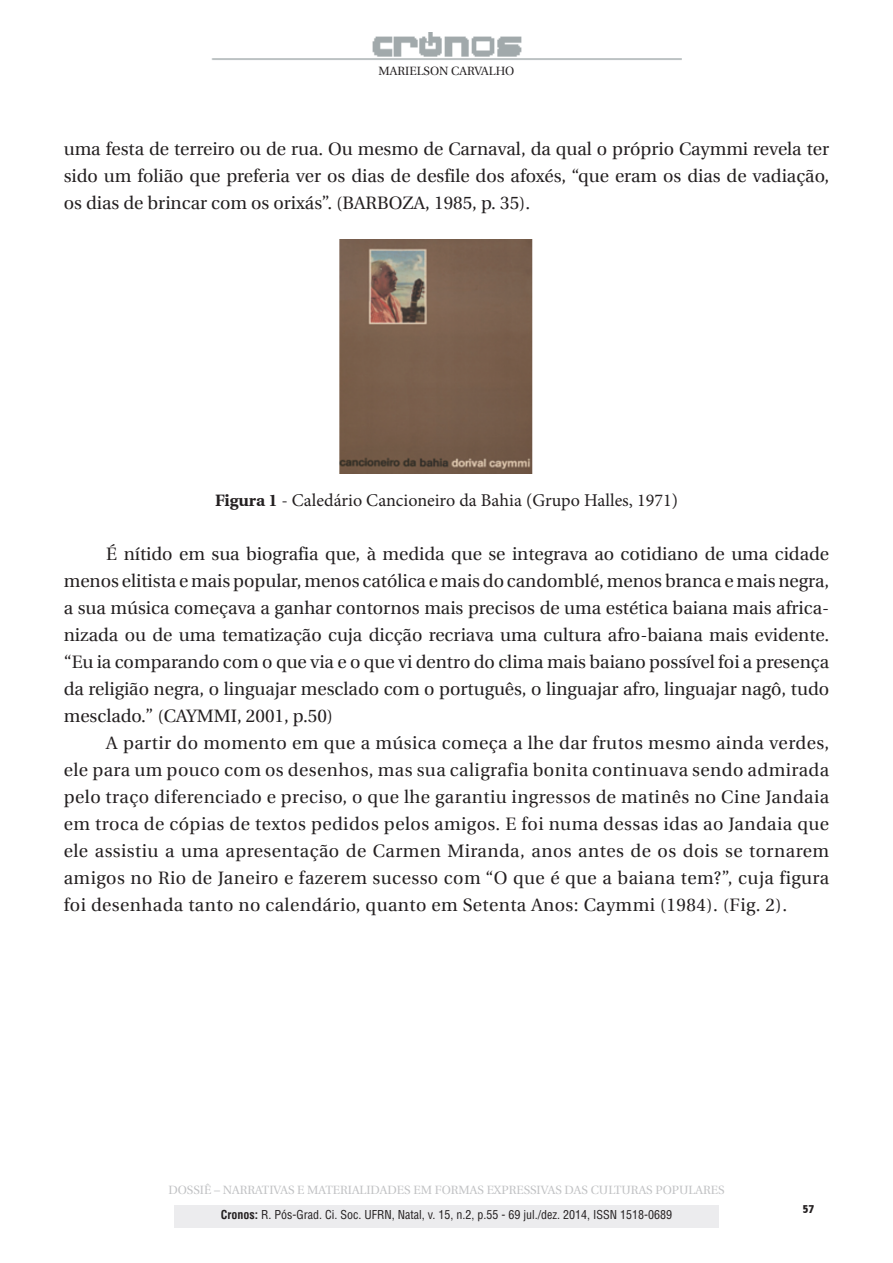
<style>
.page{position:relative;width:893px;height:1263px;background:#fff}
.page>*{position:absolute;margin:0;border:0;box-sizing:border-box;transform-origin:0 0}
.t1{font:18px/27px "Utopia";color:#231f20;text-align:justify}
.t2{font:18px "Minion Pro";color:#231f20}
.t3{font:condensed 12px "Helvetica LT Std";color:#231f20}
.t4{font:12px "Utopia";color:#c1c2c4}
.t5{font:12px "Utopia";color:#231f20}
.t6{font:800 condensed 12px "Abadi";color:#231f20}
.s1{font-family:"Utopia";font-weight:700;font-size:16.5px}
.s2{font-family:"Utopia";font-size:16.5px}
.s3{font-weight:700}
</style>
<div class="page">
<img style="left:212px;top:32px;width:469px;height:28px">
<div style="left:174px;top:1205px;width:545px;height:22px;background:#ececee"></div>
<img style="left:340px;top:239px;width:193px;height:234px">
<p class="t5" style="left:379px;top:64px;width:137px">MARIELSON CARVALHO</p>
<p class="t1" style="left:64px;top:135px;width:767px">uma festa de terreiro ou de rua. Ou mesmo de Carnaval, da qual o próprio Caymmi revela ter sido um folião que preferia ver os dias de desfile dos afoxés, “que eram os dias de vadiação, os dias de brincar com os orixás”. (BARBOZA, 1985, p. 35).</p>
<p class="t2" style="left:215px;top:488px;width:464px"><span class="s1">Figura 1</span> <span class="s2">-</span> Caledário Cancioneiro da Bahia (Grupo Halles, 1971)</p>
<p class="t1" style="left:64px;top:540px;width:767px;text-indent:43px">É nítido em sua biografia que, à medida que se integrava ao cotidiano de uma cidade menos elitista e mais popular, menos católica e mais do candomblé, menos branca e mais negra, a sua música começava a ganhar contornos mais precisos de uma estética baiana mais africa&shy;nizada ou de uma tematização cuja dicção recriava uma cultura afro-baiana mais evidente. “Eu ia comparando com o que via e o que vi dentro do clima mais baiano possível foi a presença da religião negra, o linguajar mesclado com o português, o linguajar afro, linguajar nagô, tudo mesclado.” (CAYMMI, 2001, p.50)</p>
<p class="t1" style="left:64px;top:729px;width:767px;text-indent:43px">A partir do momento em que a música começa a lhe dar frutos mesmo ainda verdes, ele para um pouco com os desenhos, mas sua caligrafia bonita continuava sendo admirada pelo traço diferenciado e preciso, o que lhe garantiu ingressos de matinês no Cine Jandaia em troca de cópias de textos pedidos pelos amigos. E foi numa dessas idas ao Jandaia que ele assistiu a uma apresentação de Carmen Miranda, anos antes de os dois se tornarem amigos no Rio de Janeiro e fazerem sucesso com “O que é que a baiana tem?”, cuja figura foi desenhada tanto no calendário, quanto em Setenta Anos: Caymmi (1984). (Fig. 2).</p>
<p class="t4" style="left:168px;top:1183px;width:558px">DOSSIÊ – NARRATIVAS E MATERIALIDADES EM FORMAS EXPRESSIVAS DAS CULTURAS POPULARES</p>
<p class="t3" style="left:221px;top:1207px;width:453px"><span class="s3">Cronos:</span> R. Pós-Grad. Ci. Soc. UFRN, Natal, v. 15, n.2, p.55 - 69 jul./dez. 2014, ISSN 1518-0689</p>
<p class="t6" style="left:802px;top:1202px;width:14px">57</p>
</div>
